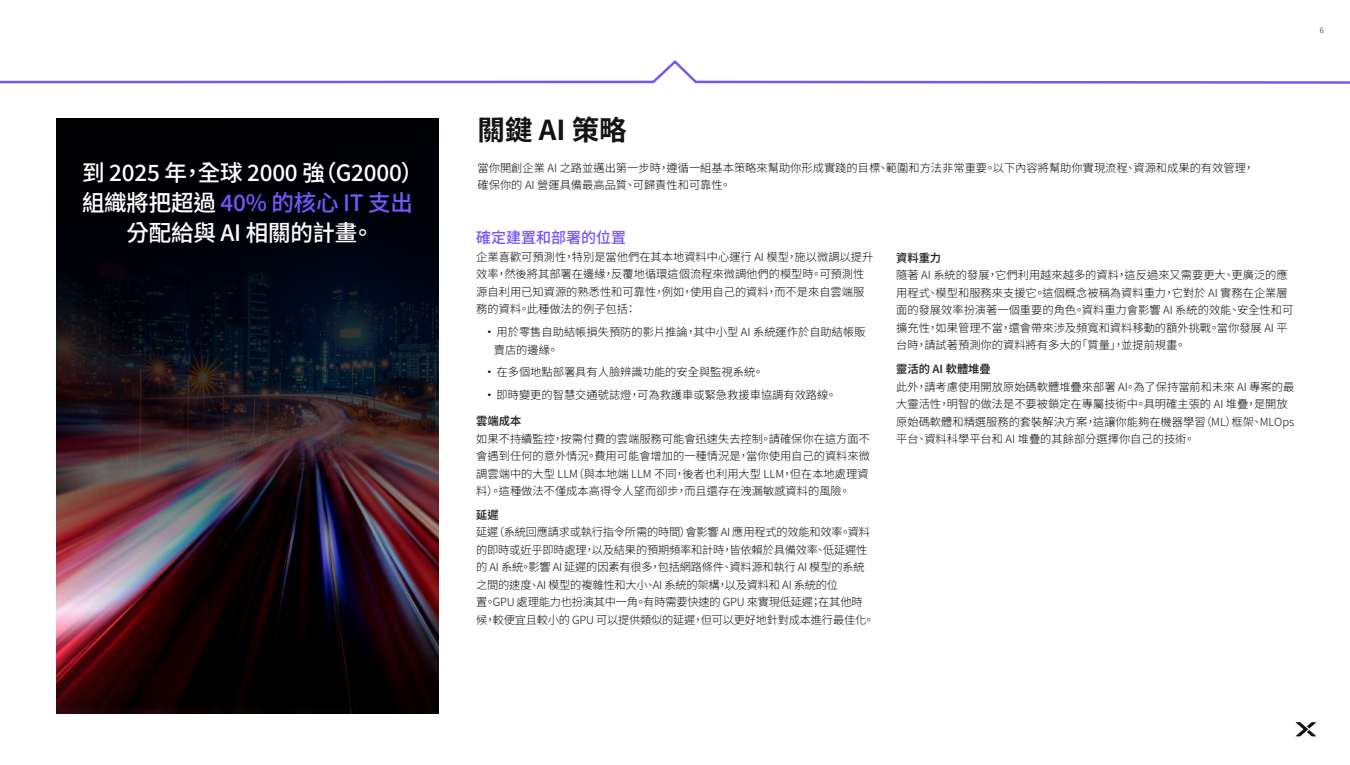
<style>
.page{position:relative;width:1350px;height:765px;background:#fff}
.page>*{position:absolute;margin:0;border:0;box-sizing:border-box;transform-origin:0 0}
.t1{font:700 27.5px "Noto Sans TC";color:#131313}
.t2{font:500 22.5px/30px "Noto Sans TC";letter-spacing:-.01em;color:#fff;text-align:center}
.t3{font:500 15px "Noto Sans TC";color:#7855fa}
.t4{font:300 11.25px/17.5px "Noto Sans TC";color:#131313}
.t5{font:300 11.25px/17.5px "Noto Sans TC";letter-spacing:-.02em;color:#131313}
.t6{font:600 11.25px "Noto Sans TC";color:#2c2c2c}
.t7{font:300 7.5px "Noto Sans TC";color:#131313}
.s1{color:#7855fa}
.s2{font-weight:500}
</style>
<div class="page">
<img style="left:56px;top:609px;width:383px;height:104px">
<img style="left:56px;top:118px;width:383px;height:491px">
<svg style="left:1296px;top:722px;width:20px;height:14px"></svg>
<svg style="left:0;top:60px;width:1350px;height:24px"></svg>
<h2 class="t2" style="left:82px;top:158px;width:343px">到 2025 年，全球 2000 強（G2000）組織將把超過 <span class="s1">40% 的核心 IT 支出</span>分配給與 AI 相關的計畫。</h2>
<p class="t7" style="left:1320px;top:26px;width:6px">6</p>
<h1 class="t1" style="left:478px;top:114px;width:151px">關鍵 AI 策略</h1>
<p class="t4" style="left:478px;top:159px;width:778px">當你開創企業 AI 之路並邁出第一步時，遵循一組基本策略來幫助你形成實踐的目標、範圍和方法非常重要。以下內容將幫助你實現流程、資源和成果的有效管理，確保你的 AI 營運具備最高品質、可歸責性和可靠性。</p>
<h3 class="t3" style="left:476px;top:229px;width:151px">確定建置和部署的位置</h3>
<p class="t4" style="left:476px;top:248px;width:399px">企業喜歡可預測性，特別是當他們在其本地資料中心運行 AI 模型，施以微調以提升效率，然後將其部署在邊緣，反覆地循環這個流程來微調他們的模型時。可預測性源自利用已知資源的熟悉性和可靠性，例如，使用自己的資料，而不是來自雲端服務的資料。此種做法的例子包括：</p>
<p class="t4" style="left:494px;top:324px;width:373px;text-indent:-10px"><span class="s2">•</span>用於零售自助結帳損失預防的影片推論，其中小型 AI 系統運作於自助結帳販賣店的邊緣。</p>
<p class="t4" style="left:484px;top:364px;width:282px"><span class="s2">•</span>在多個地點部署具有人臉辨識功能的安全與監視系統。</p>
<p class="t4" style="left:484px;top:386px;width:355px"><span class="s2">•</span>即時變更的智慧交通號誌燈，可為救護車或緊急救援車協調有效路線。</p>
<p class="t6" style="left:476px;top:415px;width:46px">雲端成本</p>
<p class="t4" style="left:476px;top:430px;width:395px">如果不持續監控，按需付費的雲端服務可能會迅速失去控制。請確保你在這方面不會遇到任何的意外情況。費用可能會增加的一種情況是，當你使用自己的資料來微調雲端中的大型 LLM（與本地端 LLM 不同，後者也利用大型 LLM，但在本地處理資料）。這種做法不僅成本高得令人望而卻步，而且還存在洩漏敏感資料的風險。</p>
<p class="t6" style="left:476px;top:508px;width:24px">延遲</p>
<p class="t5" style="left:476px;top:524px;width:400px">延遲（系統回應請求或執行指令所需的時間）會影響 AI 應用程式的效能和效率。資料的即時或近乎即時處理，以及結果的預期頻率和計時，皆依賴於具備效率、低延遲性的 AI 系統。影響 AI 延遲的因素有很多，包括網路條件、資料源和執行 AI 模型的系統之間的速度、AI 模型的複雜性和大小、AI 系統的架構，以及資料和 AI 系統的位<br>置。GPU 處理能力也扮演其中一角。有時需要快速的 GPU 來實現低延遲；在其他時候，較便宜且較小的 GPU 可以提供類似的延遲，但可以更好地針對成本進行最佳化。</p>
<p class="t6" style="left:896px;top:251px;width:46px">資料重力</p>
<p class="t4" style="left:896px;top:267px;width:399px">隨著 AI 系統的發展，它們利用越來越多的資料，這反過來又需要更大、更廣泛的應用程式、模型和服務來支援它。這個概念被稱為資料重力，它對於 AI 實務在企業層面的發展效率扮演著一個重要的角色。資料重力會影響 AI 系統的效能、安全性和可擴充性，如果管理不當，還會帶來涉及頻寬和資料移動的額外挑戰。當你發展 AI 平台時，請試著預測你的資料將有多大的「質量」，並提前規畫。</p>
<p class="t6" style="left:896px;top:363px;width:96px">靈活的 AI 軟體堆疊</p>
<p class="t4" style="left:896px;top:378px;width:400px">此外，請考慮使用開放原始碼軟體堆疊來部署 AI。為了保持當前和未來 AI 專案的最大靈活性，明智的做法是不要被鎖定在專屬技術中。具明確主張的 AI 堆疊，是開放原始碼軟體和精選服務的套裝解決方案，這讓你能夠在機器學習（ML）框架、MLOps平台、資料科學平台和 AI 堆疊的其餘部分選擇你自己的技術。</p>
</div>
